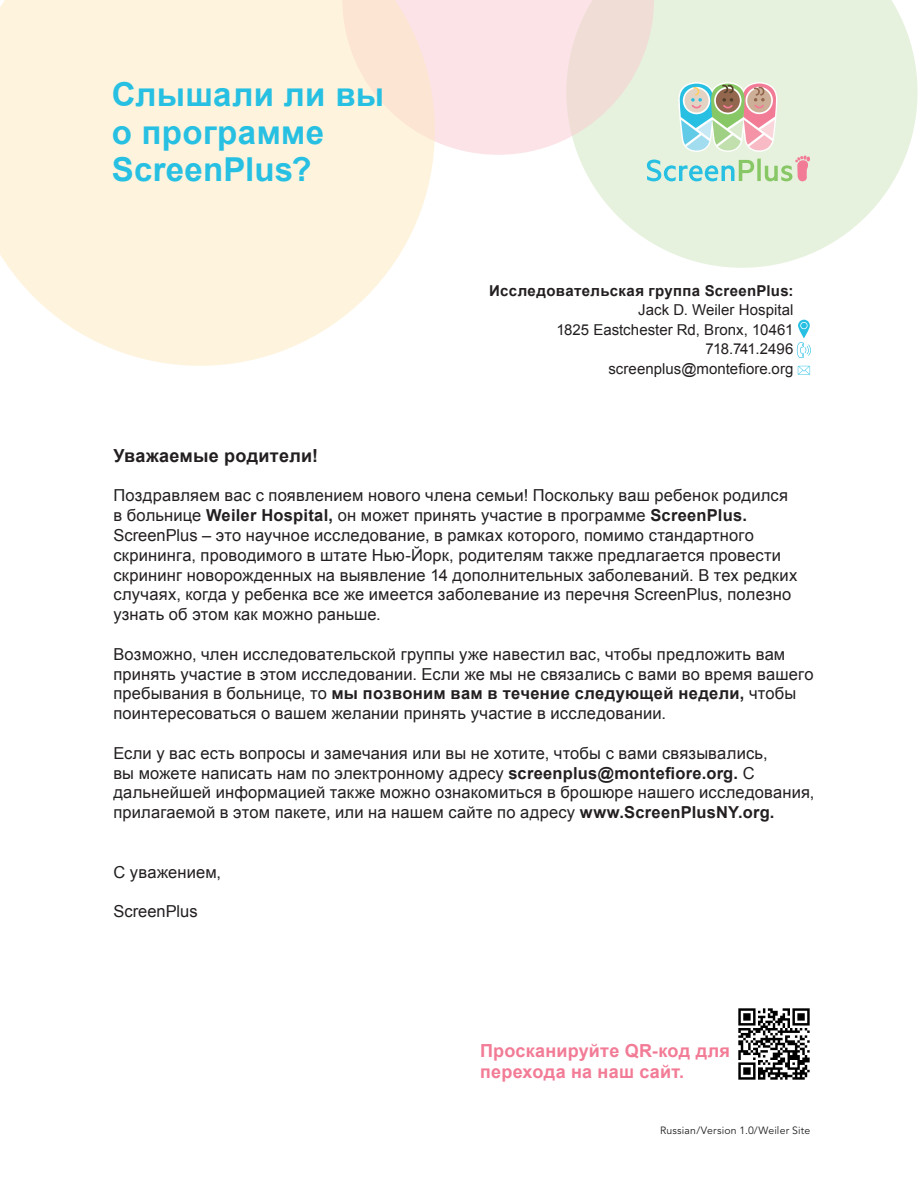
<style>
.page{position:relative;width:918px;height:1188px;background:#fff}
.page>*{position:absolute;margin:0;border:0;box-sizing:border-box;transform-origin:0 0}
.t1{font:700 33px/37.5px "Arial";letter-spacing:.01em;color:#27c0e2}
.t2{font:700 18px/21px "Arial";letter-spacing:.015em;color:#f27b96}
.t3{font:700 18px "Arial";letter-spacing:.015em;color:#231f20}
.t4{font:16.5px/19.8px "Arial";letter-spacing:.01em;color:#231f20}
.t5{font:700 15px/19.5px "Arial";letter-spacing:.02em;color:#231f20;text-align:right}
.t6{font:15px "Arial";color:#231f20}
.t7{font:15px "Arial";letter-spacing:-.035em;color:#231f20}
.t8{font:10.5px "Avenir";letter-spacing:.02em;color:#231f20}
.s1{font-weight:400}
.s2{font-weight:700}
</style>
<div class="page">
<svg style="left:578px;top:0;width:340px;height:268px;fill:#e6f2de"></svg>
<svg style="left:435px;top:0;width:219px;height:155px;background:#f6e4e2"></svg>
<svg style="left:0;top:0;width:435px;height:366px;background:#fdf4e1"></svg>
<svg style="left:798px;top:366px;width:12px;height:9px"></svg>
<svg style="left:797px;top:320px;width:14px;height:38px"></svg>
<svg style="left:647px;top:81px;width:163px;height:101px;background:#cddbcc"></svg>
<img style="left:738px;top:1008px;width:72px;height:72px">
<p class="t1" style="left:112px;top:77px;width:274px">Слышали ли вы</p>
<p class="t1" style="left:112px;top:114px;width:214px">о программе<br>ScreenPlus?</p>
<p class="t5" style="left:489px;top:281px;width:306px">Исследовательская группа ScreenPlus:<br><span class="s1">Jack D. Weiler Hospital</span></p>
<p class="t6" style="left:556px;top:319px;width:239px">1825 Eastchester Rd, Bronx, 10461</p>
<p class="t7" style="left:705px;top:339px;width:90px">718.741.2496</p>
<p class="t6" style="left:608px;top:358px;width:187px">screenplus@montefiore.org</p>
<p class="t3" style="left:113px;top:444px;width:206px">Уважаемые родители!</p>
<p class="t4" style="left:113px;top:486px;width:685px">Поздравляем вас с появлением нового члена семьи! Поскольку ваш ребенок родился в больнице <span class="s2">Weiler Hospital,</span> он может принять участие в программе <span class="s2">ScreenPlus.<br></span>ScreenPlus – это научное исследование, в рамках которого, помимо стандартного скрининга, проводимого в штате Нью-Йорк, родителям также предлагается провести скрининг новорожденных на выявление 14 дополнительных заболеваний. В тех редких случаях, когда у ребенка все же имеется заболевание из перечня ScreenPlus, полезно узнать об этом как можно раньше.</p>
<p class="t4" style="left:113px;top:644px;width:702px">Возможно, член исследовательской группы уже навестил вас, чтобы предложить вам принять участие в этом исследовании. Если же мы не связались с вами во время вашего пребывания в больнице, то <span class="s2">мы позвоним вам в течение следующей недели,</span> чтобы поинтересоваться о вашем желании принять участие в исследовании.</p>
<p class="t4" style="left:113px;top:743px;width:703px">Если у вас есть вопросы и замечания или вы не хотите, чтобы с вами связывались,<br>вы можете написать нам по электронному адресу <span class="s2">screenplus@montefiore.org.</span> С дальнейшей информацией также можно ознакомиться в брошюре нашего исследования, прилагаемой в этом пакете, или на нашем сайте по адресу <span class="s2">www.ScreenPlusNY.org.</span></p>
<p class="t4" style="left:113px;top:862px;width:109px">С уважением,</p>
<p class="t4" style="left:113px;top:902px;width:86px">ScreenPlus</p>
<p class="t2" style="left:480px;top:1041px;width:252px">Просканируйте QR-код для перехода на наш сайт.</p>
<p class="t8" style="left:660px;top:1124px;width:152px">Russian/Version 1.0/Weiler Site</p>
</div>
